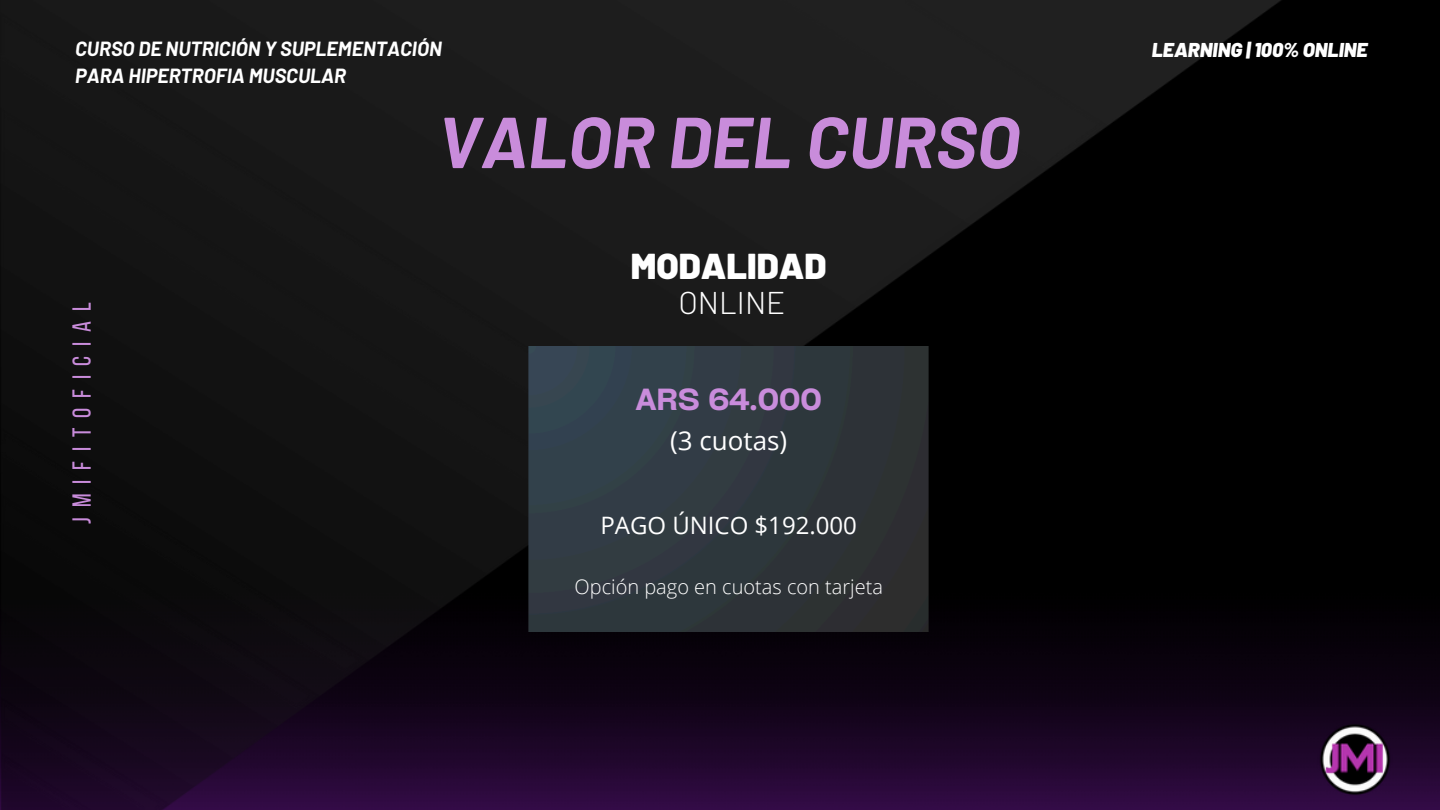
<style>
.page{position:relative;width:1440px;height:810px;background:#000}
.page>*{position:absolute;margin:0;border:0;box-sizing:border-box;transform-origin:0 0}
.t1{font:italic 700 72px "Barlow";color:#c98cdb}
.t2{font:900 36px "Barlow";color:#fff}
.t3{font:300 31.4px "Barlow";color:#fff}
.t4{font:29.2px "Cy Grotesk Key Demi";color:#c98cdb}
.t5{font:26px "Bebas Neue";letter-spacing:.38em;color:#c98cdb}
.t6{font:26px "Open Sans";color:#fff}
.t7{font:24px "Open Sans";color:#fff}
.t8{font:italic 700 20px/27px "Barlow";color:#fff}
.t9{font:300 20px "Open Sans";color:#fff}
.t10{font:italic 900 20px "Barlow";color:#fff}
</style>
<div class="page">
<img style="left:1282px;top:645px;width:158px;height:165px">
<img style="left:1315px;top:720px;width:80px;height:79px">
<img style="left:0;top:0;width:1282px;height:810px">
<img style="left:528px;top:347px;width:401px;height:285px">
<h4 class="t8" style="left:75px;top:34px;width:368px">CURSO DE NUTRICIÓN Y SUPLEMENTACIÓN<br>PARA HIPERTROFIA MUSCULAR</h4>
<h5 class="t5" style="left:71px;top:524px;width:223px;rotate:-90deg">jmifitoficial</h5>
<p class="t1" style="left:438px;top:96px;width:584px">VALOR DEL CURSO</p>
<h3 class="t2" style="left:631px;top:243px;width:197px">MODALIDAD</h3>
<h3 class="t3" style="left:678px;top:283px;width:109px">ONLINE</h3>
<p class="t4" style="left:636px;top:381px;width:188px">ARS 64.000</p>
<h6 class="t6" style="left:670px;top:422px;width:119px">(3 cuotas)</h6>
<p class="t7" style="left:600px;top:508px;width:258px">PAGO ÚNICO $192.000</p>
<p class="t9" style="left:575px;top:573px;width:310px">Opción pago en cuotas con tarjeta</p>
<h2 class="t10" style="left:1152px;top:37px;width:217px">LEARNING | 100% ONLINE</h2>
</div>
